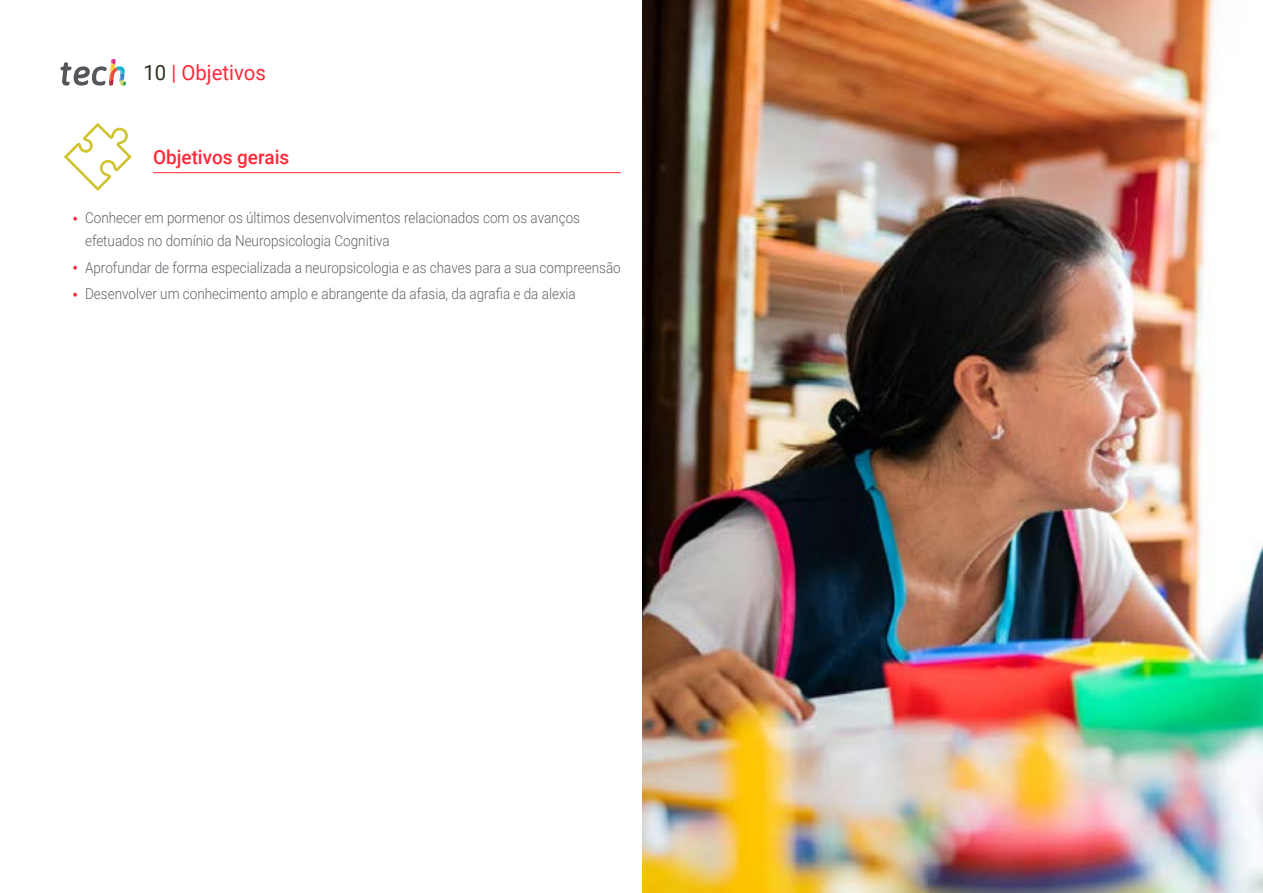
<style>
.page{position:relative;width:1263px;height:893px;background:#fff}
.page>*{position:absolute;margin:0;border:0;box-sizing:border-box;transform-origin:0 0}
.t1{font:21px "Roboto";color:#ff293a}
.t2{font:500 19.5px "Roboto";color:#ff293a}
.t3{font:300 15px/22.5px "Roboto";color:#61646a;scale:.9 1}
.s1{color:#312e20}
</style>
<div class="page">
<hr style="left:153px;top:172px;width:468px;height:1px;background:#ff293a">
<svg style="left:64px;top:123px;width:68px;height:68px"></svg>
<img style="left:642px;top:0;width:621px;height:893px">
<svg style="left:61px;top:59px;width:65px;height:27px"></svg>
<h1 class="t1" style="left:144px;top:57px;width:124px"><span class="s1">10</span> | Objetivos</h1>
<h2 class="t2" style="left:153px;top:144px;width:138px">Objetivos gerais</h2>
<p class="t3" style="left:85px;top:206px;width:551px">Conhecer em pormenor os últimos desenvolvimentos relacionados com os avanços efetuados no domínio da Neuropsicologia Cognitiva</p>
<p class="t3" style="left:85px;top:253px;width:597px;line-height:26.7px">Aprofundar de forma especializada a neuropsicologia e as chaves para a sua compreensão<br>Desenvolver um conhecimento amplo e abrangente da afasia, da agrafia e da alexia</p>
</div>
